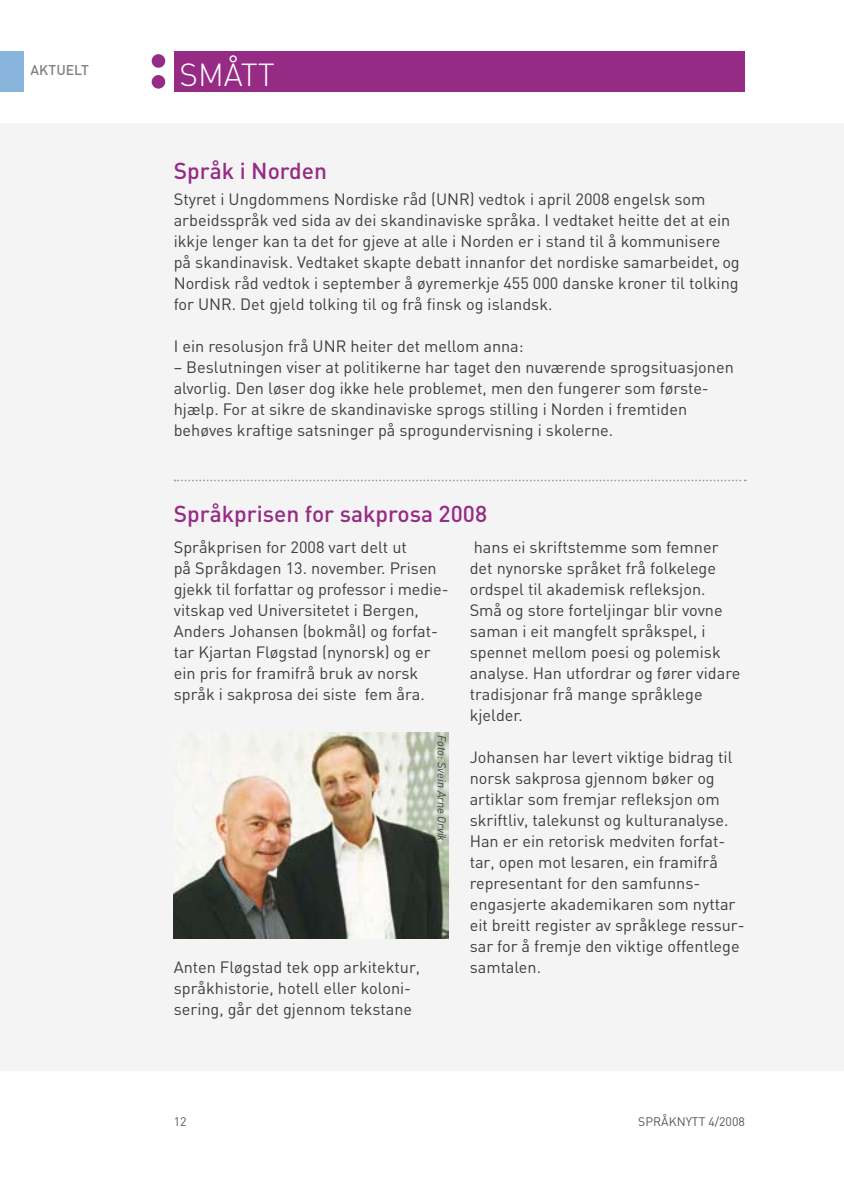
<style>
.page{position:relative;width:844px;height:1191px;background:#fff}
.page>*{position:absolute;margin:0;border:0;box-sizing:border-box;transform-origin:0 0}
.t1{font:300 31.5px "DIN";color:#fff}
.t2{font:500 22.75px "DIN";color:#962b85}
.t3{font:16.28px/21px "DIN";color:#3e3e40}
.t4{font:500 14px "DIN";color:#7e8182}
.t5{font:12.25px "DIN";color:#56575b}
.t6{font:italic 11.38px "DIN";color:#3e3e40}
</style>
<div class="page">
<div style="left:0;top:51px;width:24px;height:41px;background:#88b4dc"></div>
<div style="left:152px;top:54px;width:13px;height:14px;background:#962b85;border-radius:50%"></div>
<div style="left:152px;top:75px;width:13px;height:14px;background:#962b85;border-radius:50%"></div>
<div style="left:174px;top:51px;width:570px;height:41px;background:#962b85"></div>
<div style="left:0;top:123px;width:843px;height:948px;background:#f4f4f4"></div>
<svg style="left:174px;top:479px;width:571px;height:2px"></svg>
<img style="left:174px;top:732px;width:274px;height:207px">
<p class="t4" style="left:30px;top:61px;width:60px">Aktuelt</p>
<h1 class="t1" style="left:179px;top:55px;width:97px">Smått</h1>
<h2 class="t2" style="left:174px;top:156px;width:155px">Språk i Norden</h2>
<p class="t3" style="left:174px;top:188px;width:567px">Styret i Ungdommens Nordiske råd (UNR) vedtok i april 2008 engelsk som arbeidsspråk ved sida av dei skandinaviske språka. I vedtaket heitte det at ein ikkje lenger kan ta det for gjeve at alle i Norden er i stand til å kommunisere på skandinavisk. Vedtaket skapte debatt innanfor det nordiske samarbeidet, og Nordisk råd vedtok i september å øyremerkje 455 000 danske kroner til tolking for UNR. Det gjeld tolking til og frå finsk og islandsk.</p>
<p class="t3" style="left:174px;top:335px;width:351px">I ein resolusjon frå UNR heiter det mellom anna:</p>
<p class="t3" style="left:174px;top:356px;width:561px">– Beslutningen viser at politikerne har taget den nuværende sprogsituasjonen alvorlig. Den løser dog ikke hele problemet, men den fungerer som første&shy;hjælp. For at sikre de skandinaviske sprogs stilling i Norden i fremtiden behøves kraftige satsninger på sprogundervisning i skolerne.</p>
<h2 class="t2" style="left:174px;top:499px;width:315px">Språkprisen for sakprosa 2008</h2>
<p class="t3" style="left:174px;top:536px;width:276px">Språkprisen for 2008 vart delt ut<br>på Språkdagen 13. november. Prisen gjekk til forfattar og professor i medie&shy;vitskap ved Universitetet i Bergen, Anders Johansen (bokmål) og forfat&shy;tar Kjartan Fløgstad (nynorsk) og er ein pris for framifrå bruk av norsk språk i sakprosa dei siste fem åra.</p>
<p class="t6" style="left:449px;top:735px;width:108px;rotate:90deg">Foto: Svein Arne Orvik</p>
<p class="t3" style="left:174px;top:956px;width:248px">Anten Fløgstad tek opp arkitektur, språkhistorie, hotell eller koloni&shy;sering, går det gjennom tekstane</p>
<p class="t3" style="left:469px;top:536px;width:272px">hans ei skriftstemme som femner det nynorske språket frå folkelege ordspel til akademisk refleksjon.<br>Små og store forteljingar blir vovne saman i eit mangfelt språkspel, i spennet mellom poesi og polemisk analyse. Han utfordrar og fører vidare tradisjonar frå mange språklege kjelder.</p>
<p class="t3" style="left:469px;top:746px;width:276px">Johansen har levert viktige bidrag til norsk sakprosa gjennom bøker og artiklar som fremjar refleksjon om skriftliv, talekunst og kulturanalyse.<br>Han er ein retorisk medviten forfat&shy;tar, open mot lesaren, ein framifrå representant for den samfunns&shy;engasjerte akademikaren som nyttar eit breitt register av språklege ressur&shy;sar for å fremje den viktige offentlege samtalen.</p>
<p class="t5" style="left:174px;top:1113px;width:14px">12</p>
<p class="t5" style="left:638px;top:1113px;width:108px">SPRÅKNYTT 4/2008</p>
</div>
